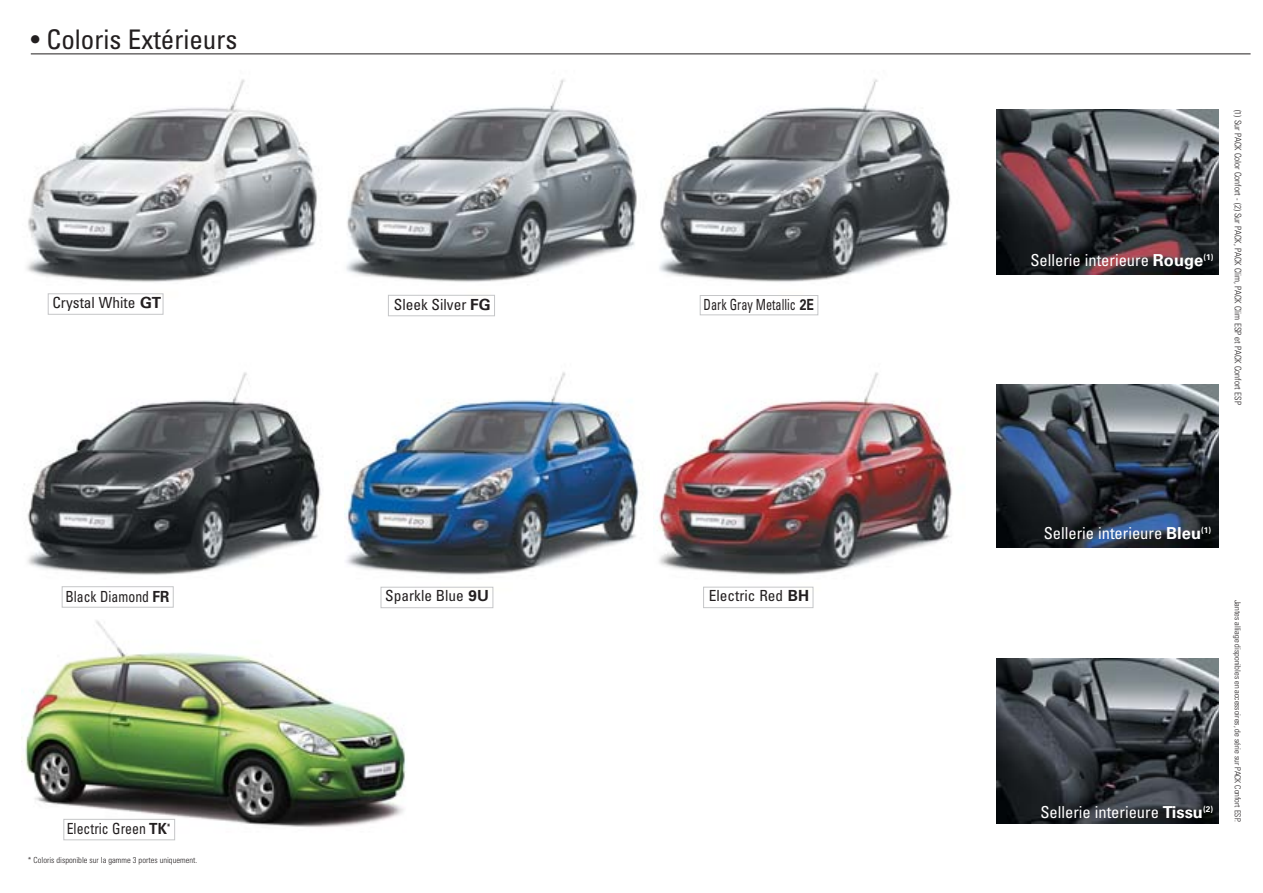
<style>
.page{position:relative;width:1263px;height:893px;background:#fff}
.page>*{position:absolute;margin:0;border:0;box-sizing:border-box;transform-origin:0 0}
.t1{font:condensed 27px "Univers";color:#231f20}
.t2{font:condensed 16.5px "Univers";color:#fff}
.t3{font:condensed 15.3px "Univers";color:#231f20}
.t4{font:condensed 15.3px "Univers";color:#231f20;scale:.9 1}
.t5{font:condensed 15.3px "Univers";color:#231f20;scale:.8 1}
.t6{font:300 condensed 9px "Univers";color:#231f20}
.t7{font:300 condensed 8.4px "Univers";color:#231f20}
.s1{font-weight:700;font-stretch:normal}
</style>
<div class="page">
<img style="left:996px;top:384px;width:223px;height:164px">
<img style="left:996px;top:110px;width:223px;height:164px">
<img style="left:996px;top:659px;width:223px;height:164px">
<img style="left:21px;top:620px;width:385px;height:213px">
<img style="left:655px;top:372px;width:297px;height:236px">
<img style="left:345px;top:372px;width:294px;height:237px">
<img style="left:24px;top:372px;width:297px;height:236px">
<img style="left:26px;top:53px;width:945px;height:264px">
<div style="left:48px;top:293px;width:115px;height:22px;border:1px solid #c5c6c8"></div>
<div style="left:62px;top:586px;width:112px;height:22px;border:1px solid #c5c6c8"></div>
<div style="left:388px;top:295px;width:107px;height:21px;border:1px solid #c5c6c8"></div>
<div style="left:381px;top:587px;width:112px;height:21px;border:1px solid #c5c6c8"></div>
<div style="left:703px;top:587px;width:110px;height:21px;border:1px solid #c5c6c8"></div>
<div style="left:700px;top:295px;width:118px;height:20px;border:1px solid #c5c6c8"></div>
<hr style="left:31px;top:54px;width:1219px;height:1px;background:#231f20">
<div style="left:63px;top:819px;width:112px;height:21px;border:1px solid #c5c6c8"></div>
<h1 class="t1" style="left:31px;top:30px;width:208px">• Coloris Extérieurs</h1>
<h3 class="t3" style="left:52px;top:297px;width:110px">Crystal White <span class="s1">GT</span></h3>
<h3 class="t4" style="left:65px;top:591px;width:117px">Black Diamond <span class="s1">FR</span></h3>
<h3 class="t4" style="left:67px;top:823px;width:117px">Electric Green <span class="s1">TK</span><sup>*</sup></h3>
<p class="t7" style="left:28px;top:857px;width:171px">* Coloris disponible sur la gamme 3 portes uniquement.</p>
<h3 class="t3" style="left:394px;top:299px;width:98px">Sleek Silver <span class="s1">FG</span></h3>
<h3 class="t5" style="left:704px;top:299px;width:140px">Dark Gray Metallic <span class="s1">2E</span></h3>
<h3 class="t3" style="left:385px;top:590px;width:105px">Sparkle Blue <span class="s1">9U</span></h3>
<h3 class="t3" style="left:709px;top:590px;width:102px">Electric Red <span class="s1">BH</span></h3>
<h2 class="t2" style="left:1030px;top:254px;width:185px">Sellerie interieure <span class="s1">Rouge</span><sup>(1)</sup></h2>
<p class="t6" style="left:1241px;top:109px;width:297px;rotate:90deg">(1) Sur PACK Color Confort - (2) Sur PACK, PACK Clim, PACK Clim ESP et PACK Confort ESP</p>
<h2 class="t2" style="left:1044px;top:527px;width:169px">Sellerie interieure <span class="s1">Bleu</span><sup>(1)</sup></h2>
<h2 class="t2" style="left:1040px;top:806px;width:174px">Sellerie interieure <span class="s1">Tissu</span><sup>(2)</sup></h2>
<p class="t7" style="left:1241px;top:600px;width:224px;rotate:90deg">Jantes alliage disponibles en accessoires, de série sur PACK Confort ESP.</p>
</div>
